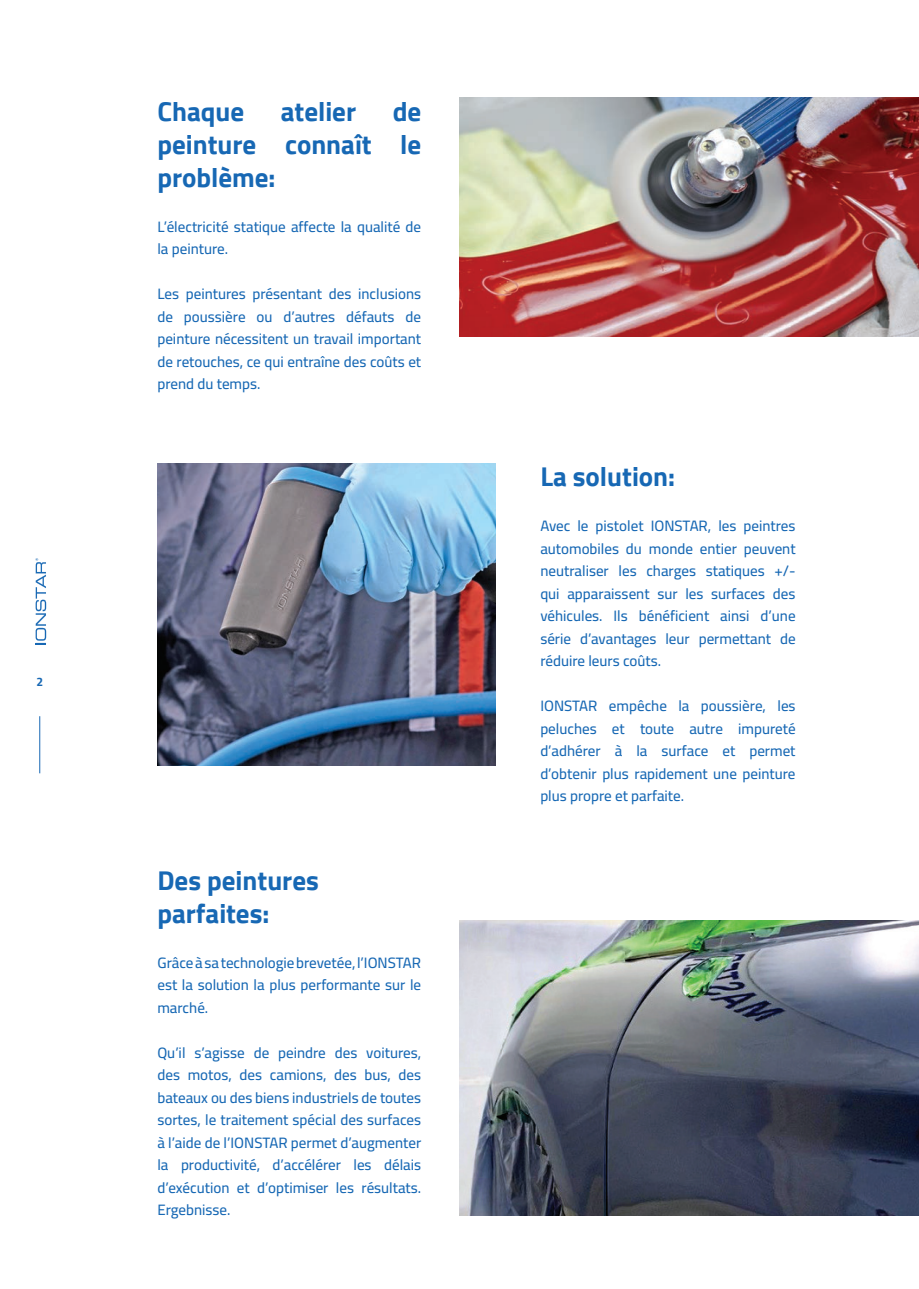
<style>
.page{position:relative;width:919px;height:1289px;background:#fff}
.page>*{position:absolute;margin:0;border:0;box-sizing:border-box;transform-origin:0 0}
.t1{font:700 27px/33px "Cairo";color:#1768b4;text-align:justify}
.t2{font:500 15px/22.5px "Cairo";color:#1768b4;text-align:justify}
.t3{font:700 12px "Cairo";color:#1768b4}
</style>
<div class="page">
<img style="left:459px;top:920px;width:459px;height:295px">
<img style="left:459px;top:98px;width:459px;height:238px">
<hr style="left:39px;top:716px;width:1px;height:57px;background:#1768b4">
<img style="left:157px;top:463px;width:338px;height:302px">
<svg style="left:35px;top:558px;width:11px;height:86px"></svg>
<p class="t3" style="left:37px;top:674px;width:8px">2</p>
<h1 class="t1" style="left:157px;top:95px;width:265px;text-indent:235px">de peinture connaît le problème:</h1>
<p class="t2" style="left:157px;top:216px;width:265px">L’électricité statique affecte la qualité de la peinture.</p>
<p class="t2" style="left:157px;top:283px;width:265px">Les peintures présentant des inclusions de poussière ou d’autres défauts de peinture nécessitent un travail important de retouches, ce qui entraîne des coûts et prend du temps.</p>
<h1 class="t1" style="left:157px;top:95px;width:88px">Chaque</h1>
<h1 class="t1" style="left:281px;top:95px;width:77px">atelier</h1>
<h1 class="t1" style="left:157px;top:863px;width:163px">Des peintures parfaites:</h1>
<p class="t2" style="left:157px;top:951px;width:265px">Grâce à sa technologie brevetée, l’IONSTAR est la solution la plus performante sur le marché.</p>
<p class="t2" style="left:157px;top:1041px;width:265px">Qu’il s’agisse de peindre des voitures, des motos, des camions, des bus, des bateaux ou des biens industriels de toutes sortes, le traitement spécial des surfaces à l’aide de l’IONSTAR permet d’augmenter la productivité, d’accélérer les délais d’exécution et d’optimiser les résultats.<br>Ergebnisse.</p>
<h1 class="t1" style="left:540px;top:460px;width:136px">La solution:</h1>
<p class="t2" style="left:540px;top:515px;width:257px">Avec le pistolet IONSTAR, les peintres automobiles du monde entier peuvent neutraliser les charges statiques +/- qui apparaissent sur les surfaces des véhicules. Ils bénéficient ainsi d’une série d’avantages leur permettant de réduire leurs coûts.</p>
<p class="t2" style="left:540px;top:695px;width:257px">IONSTAR empêche la poussière, les peluches et toute autre impureté d’adhérer à la surface et permet d’obtenir plus rapidement une peinture plus propre et parfaite.</p>
</div>
